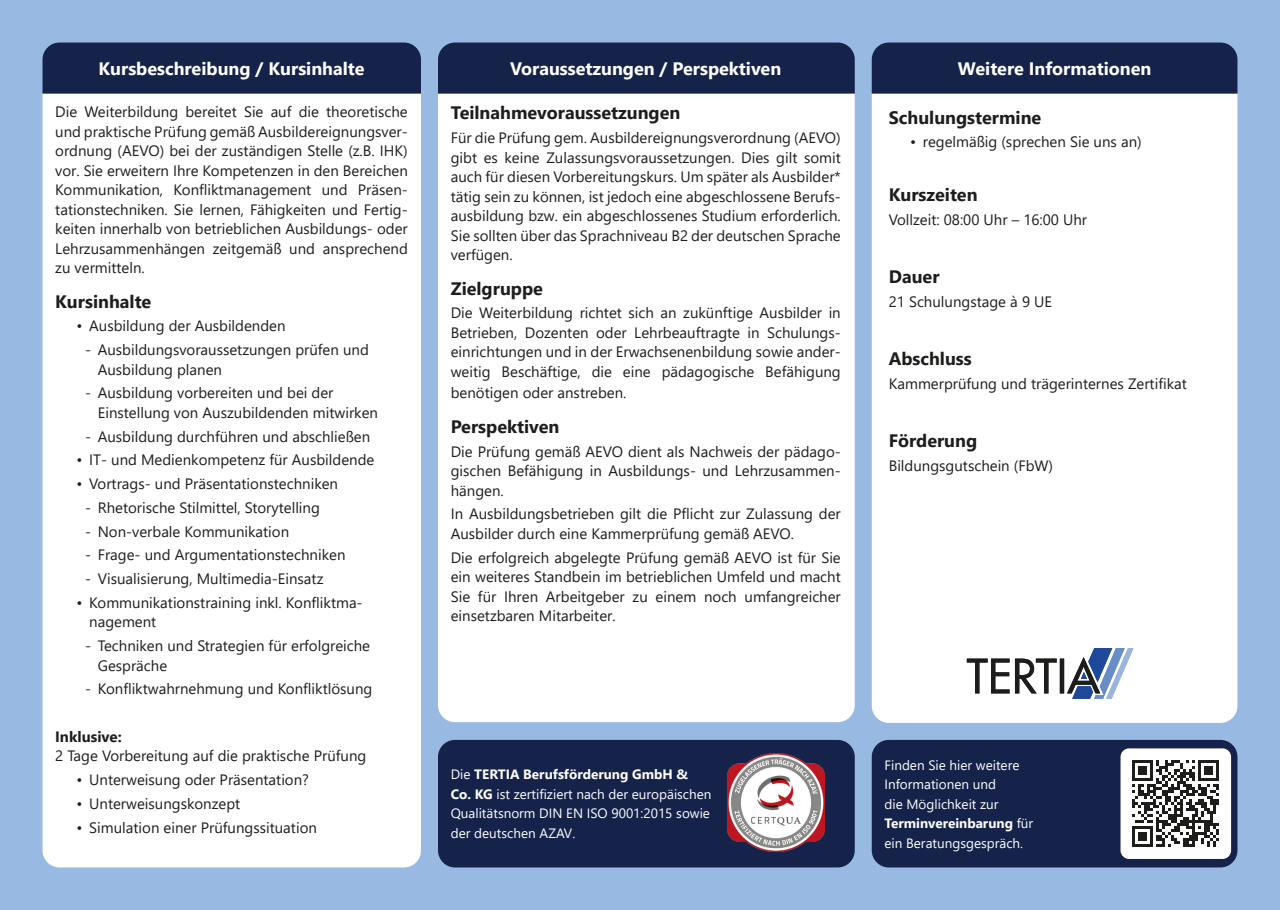
<style>
.page{position:relative;width:1280px;height:910px;background:#98b9e2}
.page>*{position:absolute;margin:0;border:0;box-sizing:border-box;transform-origin:0 0}
.t1{font:700 18px "Segoe UI";color:#1d1d1b}
.t2{font:700 18px "Segoe UI";color:#fff}
.t3{font:15px/19.5px "Segoe UI";color:#1d1d1b}
.t4{font:700 15px "Segoe UI";color:#1d1d1b}
.t5{font:13.5px/19.5px "Segoe UI";color:#fff}
.s1{font-weight:700}
</style>
<div class="page">
<div style="left:872px;top:740px;width:365px;height:127px;background:#15224a;border-radius:17px"></div>
<div style="left:438px;top:740px;width:417px;height:127px;background:#15224a;border-radius:17px"></div>
<img style="left:727px;top:754px;width:98px;height:97px">
<div style="left:1120px;top:748px;width:111px;height:111px;background:#fff;border-radius:9px"></div>
<svg style="left:1132px;top:760px;width:87px;height:87px"></svg>
<div style="left:43px;top:94px;width:378px;height:773px;background:#fff"></div>
<div style="left:438px;top:94px;width:417px;height:628px;background:#fff"></div>
<div style="left:872px;top:94px;width:365px;height:629px;background:#fff"></div>
<div style="left:872px;top:43px;width:365px;height:51px;background:#15224a"></div>
<div style="left:43px;top:43px;width:378px;height:51px;background:#15224a"></div>
<div style="left:438px;top:43px;width:417px;height:51px;background:#15224a"></div>
<svg style="left:967px;top:648px;width:167px;height:50px;background:#b2b8c3"></svg>
<p class="t2" style="left:98px;top:51px;width:268px">Kursbeschreibung / Kursinhalte</p>
<p class="t2" style="left:510px;top:51px;width:272px">Voraussetzungen / Perspektiven</p>
<p class="t2" style="left:958px;top:51px;width:195px">Weitere Informationen</p>
<p class="t3" style="left:55px;top:101px;width:354px;text-align:justify">Die Weiterbildung bereitet Sie auf die theoretische und praktische Prüfung gemäß Ausbildereignungsver&shy;ordnung (AEVO) bei der zuständigen Stelle (z.B. IHK) vor. Sie erweitern Ihre Kompetenzen in den Bereichen Kommunikation, Konfliktmanagement und Präsen&shy;tationstechniken. Sie lernen, Fähigkeiten und Fertig&shy;keiten innerhalb von betrieblichen Ausbildungs- oder Lehrzusammenhängen zeitgemäß und ansprechend zu vermitteln.</p>
<p class="t1" style="left:55px;top:284px;width:98px">Kursinhalte</p>
<p class="t3" style="left:98px;top:313px;width:273px;line-height:23.7px;text-indent:-21px">• Ausbildung der Ausbildenden<br>Ausbildungsvoraussetzungen prüfen und</p>
<p class="t3" style="left:98px;top:356px;width:237px;line-height:23.7px">Ausbildung planen<br>Ausbildung vorbereiten und bei der</p>
<p class="t3" style="left:98px;top:399px;width:282px;line-height:23.7px">Einstellung von Auszubildenden mitwirken<br>Ausbildung durchführen und abschließen</p>
<p class="t3" style="left:77px;top:449px;width:299px">• IT- und Medienkompetenz für Ausbildende</p>
<p class="t3" style="left:98px;top:471px;width:249px;line-height:23.7px;text-indent:-21px">• Vortrags- und Präsentationstechniken Rhetorische Stilmittel, Storytelling Non-verbale Kommunikation<br>Frage- und Argumentationstechniken Visualisierung, Multimedia-Einsatz</p>
<p class="t3" style="left:89px;top:591px;width:275px;text-indent:-13px">• Kommunikationstraining inkl. Konfliktma&shy;nagement</p>
<p class="t3" style="left:98px;top:635px;width:274px">Techniken und Strategien für erfolgreiche<br>Gespräche</p>
<p class="t3" style="left:98px;top:678px;width:276px">Konfliktwahrnehmung und Konfliktlösung</p>
<p class="t4" style="left:55px;top:722px;width:68px">Inklusive:</p>
<p class="t3" style="left:55px;top:745px;width:313px">2 Tage Vorbereitung auf die praktische Prüfung</p>
<p class="t3" style="left:76px;top:769px;width:234px">• Unterweisung oder Präsentation?</p>
<p class="t3" style="left:76px;top:792px;width:165px">• Unterweisungskonzept</p>
<p class="t3" style="left:76px;top:816px;width:242px">• Simulation einer Prüfungssituation</p>
<p class="t1" style="left:451px;top:96px;width:231px">Teilnahmevoraussetzungen</p>
<p class="t3" style="left:451px;top:127px;width:392px;text-align:justify">Für die Prüfung gem. Ausbildereignungsverordnung (AEVO) gibt es keine Zulassungsvoraussetzungen. Dies gilt somit auch für diesen Vorbereitungskurs. Um später als Ausbilder* tätig sein zu können, ist jedoch eine abgeschlossene Berufs&shy;ausbildung bzw. ein abgeschlossenes Studium erforderlich.<br>Sie sollten über das Sprachniveau B2 der deutschen Sprache verfügen.</p>
<p class="t1" style="left:451px;top:271px;width:94px">Zielgruppe</p>
<p class="t3" style="left:451px;top:302px;width:392px;text-align:justify">Die Weiterbildung richtet sich an zukünftige Ausbilder in Betrieben, Dozenten oder Lehrbeauftragte in Schulungs&shy;einrichtungen und in der Erwachsenenbildung sowie ander&shy;weitig Beschäftige, die eine pädagogische Befähigung</p>
<p class="t3" style="left:451px;top:382px;width:177px">benötigen oder anstreben.</p>
<p class="t1" style="left:451px;top:409px;width:110px">Perspektiven</p>
<p class="t3" style="left:451px;top:440px;width:392px;text-align:justify">Die Prüfung gemäß AEVO dient als Nachweis der pädago&shy;gischen Befähigung in Ausbildungs- und Lehrzusammen&shy;hängen.</p>
<p class="t3" style="left:451px;top:503px;width:392px">In Ausbildungsbetrieben gilt die Pflicht zur Zulassung der<br>Ausbilder durch eine Kammerprüfung gemäß AEVO.</p>
<p class="t3" style="left:451px;top:546px;width:392px;text-align:justify">Die erfolgreich abgelegte Prüfung gemäß AEVO ist für Sie ein weiteres Standbein im betrieblichen Umfeld und macht Sie für Ihren Arbeitgeber zu einem noch umfangreicher einsetzbaren Mitarbeiter.</p>
<p class="t5" style="left:451px;top:764px;width:262px">Die <span class="s1">TERTIA Berufsförderung GmbH &amp; Co. KG</span> ist zertifiziert nach der europäischen Qualitätsnorm DIN EN ISO 9001:2015 sowie der deutschen AZAV.</p>
<p class="t1" style="left:889px;top:100px;width:154px">Schulungstermine</p>
<p class="t3" style="left:910px;top:131px;width:233px">• regelmäßig (sprechen Sie uns an)</p>
<p class="t1" style="left:889px;top:178px;width:90px">Kurszeiten</p>
<p class="t3" style="left:889px;top:209px;width:200px">Vollzeit: 08:00 Uhr – 16:00 Uhr</p>
<p class="t1" style="left:889px;top:260px;width:52px">Dauer</p>
<p class="t3" style="left:889px;top:290px;width:165px">21 Schulungstage à 9 UE</p>
<p class="t1" style="left:889px;top:342px;width:85px">Abschluss</p>
<p class="t3" style="left:889px;top:372px;width:300px">Kammerprüfung und trägerinternes Zertifikat</p>
<p class="t1" style="left:889px;top:423px;width:90px">Förderung</p>
<p class="t3" style="left:889px;top:454px;width:166px">Bildungsgutschein (FbW)</p>
<p class="t5" style="left:884px;top:754px;width:150px">Finden Sie hier weitere<br>Informationen und<br>die Möglichkeit zur<br><span class="s1">Terminvereinbarung</span> für ein Beratungsgespräch.</p>
</div>
